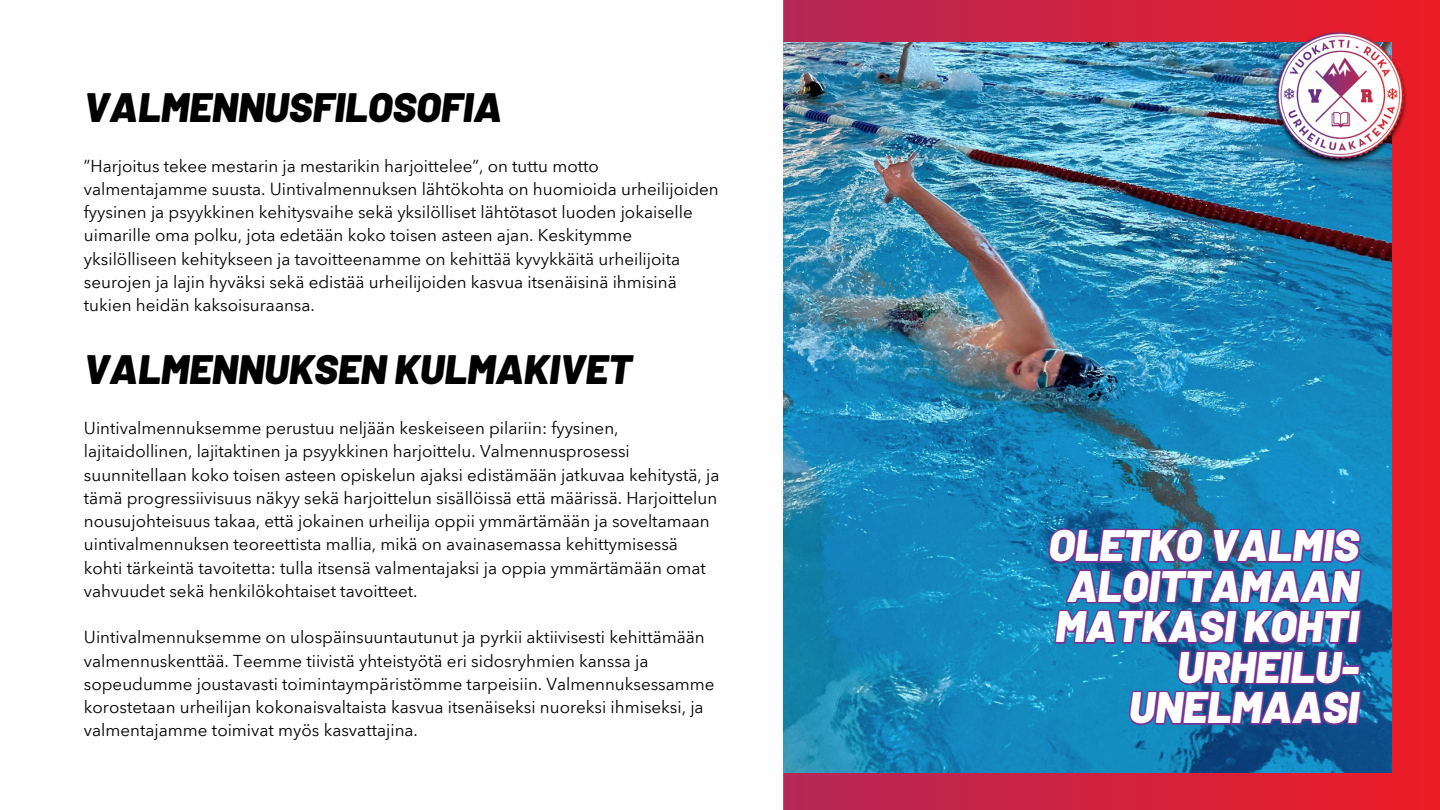
<style>
.page{position:relative;width:1440px;height:810px;background:#fff}
.page>*{position:absolute;margin:0;border:0;box-sizing:border-box;transform-origin:0 0}
.t1{font:italic 900 44px/40.5px "Barlow";letter-spacing:-.005em;color:#fff;text-align:right}
.t2{font:italic 900 41px "Barlow";color:#000}
.t3{font:17px/23.2px "Avenir Next Arabic";color:#000}
</style>
<div class="page">
<img style="left:783px;top:0;width:657px;height:810px">
<img style="left:783px;top:42px;width:608px;height:731px">
<img style="left:1270px;top:26px;width:140px;height:143px">
<svg style="left:1046px;top:487px;width:318px;height:280px;background:#2b66a6"></svg>
<h1 class="t2" style="left:84px;top:81px;width:420px">VALMENNUSFILOSOFIA</h1>
<p class="t3" style="left:84px;top:154px;width:636px">”Harjoitus tekee mestarin ja mestarikin harjoittelee”, on tuttu motto valmentajamme suusta. Uintivalmennuksen lähtökohta on huomioida urheilijoiden fyysinen ja psyykkinen kehitysvaihe sekä yksilölliset lähtötasot luoden jokaiselle uimarille oma polku, jota edetään koko toisen asteen ajan. Keskitymme yksilölliseen kehitykseen ja tavoitteenamme on kehittää kyvykkäitä urheilijoita seurojen ja lajin hyväksi sekä edistää urheilijoiden kasvua itsenäisinä ihmisinä tukien heidän kaksoisuraansa.</p>
<p class="t2" style="left:84px;top:343px;width:549px">VALMENNUKSEN KULMAKIVET</p>
<p class="t3" style="left:84px;top:417px;width:637px">Uintivalmennuksemme perustuu neljään keskeiseen pilariin: fyysinen, lajitaidollinen, lajitaktinen ja psyykkinen harjoittelu. Valmennusprosessi suunnitellaan koko toisen asteen opiskelun ajaksi edistämään jatkuvaa kehitystä, ja tämä progressiivisuus näkyy sekä harjoittelun sisällöissä että määrissä. Harjoittelun nousujohteisuus takaa, että jokainen urheilija oppii ymmärtämään ja soveltamaan uintivalmennuksen teoreettista mallia, mikä on avainasemassa kehittymisessä kohti tärkeintä tavoitetta: tulla itsensä valmentajaksi ja oppia ymmärtämään omat vahvuudet sekä henkilökohtaiset tavoitteet.</p>
<p class="t3" style="left:84px;top:626px;width:632px">Uintivalmennuksemme on ulospäinsuuntautunut ja pyrkii aktiivisesti kehittämään valmennuskenttää. Teemme tiivistä yhteistyötä eri sidosryhmien kanssa ja sopeudumme joustavasti toimintaympäristömme tarpeisiin. Valmennuksessamme korostetaan urheilijan kokonaisvaltaista kasvua itsenäiseksi nuoreksi ihmiseksi, ja valmentajamme toimivat myös kasvattajina.</p>
<h1 class="t1" style="left:1048px;top:523px;width:312px">OLETKO VALMIS<br>ALOITTAMAAN<br>MATKASI KOHTI<br>URHEILU-<br>UNELMAASI</h1>
</div>
